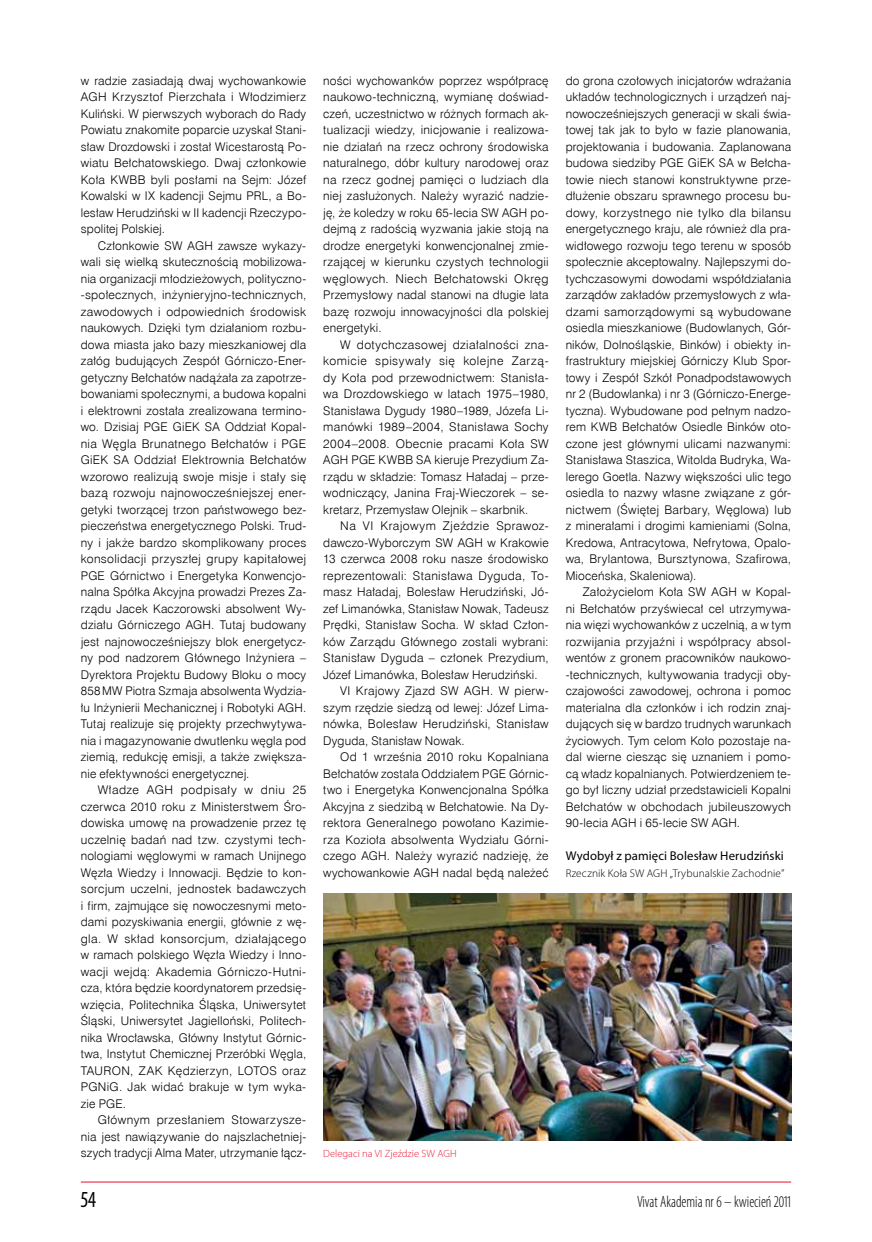
<style>
.page{position:relative;width:872px;height:1242px;background:#fff}
.page>*{position:absolute;margin:0;border:0;box-sizing:border-box;transform-origin:0 0}
.t1{font:condensed 23.1px "Myriad Pro";color:#000;scale:.91 1}
.t2{font:300 condensed 16.5px "Myriad Pro";color:#000;scale:.91 1}
.t3{font:12.75px "Myriad Pro";letter-spacing:.01em;color:#000}
.t4{font:12px/16.5px "Swis 721 Lt EU";letter-spacing:.015em;color:#000;text-align:justify}
.t5{font:12px "Swis 721 Lt EU";letter-spacing:.035em;color:#000}
.t6{font:300 11.25px "Myriad Pro";letter-spacing:.01em;color:#000}
.t7{font:300 10.5px "Myriad Pro";color:#ed1a3b}
</style>
<div class="page">
<hr style="left:81px;top:1181px;width:710px;height:1px;background:#ed1a3b">
<img style="left:323px;top:893px;width:468px;height:248px">
<p class="t4" style="left:81px;top:72px;width:227px">w radzie zasiadają dwaj wychowankowie AGH Krzysztof Pierzchała i Włodzimierz Kuliński. W pierwszych wyborach do Rady Powiatu znakomite poparcie uzyskał Stani&shy;sław Drozdowski i został Wicestarostą Po&shy;wiatu Bełchatowskiego. Dwaj członkowie Koła KWBB byli posłami na Sejm: Józef Kowalski w IX kadencji Sejmu PRL, a Bo&shy;lesław Herudziński w II kadencji Rzeczypo&shy;spolitej Polskiej.</p>
<p class="t4" style="left:81px;top:237px;width:227px;text-indent:17px">Członkowie SW AGH zawsze wykazy&shy;wali się wielką skutecznością mobilizowa&shy;nia organizacji młodzieżowych, polityczno--społecznych, inżynieryjno-technicznych, zawodowych i odpowiednich środowisk naukowych. Dzięki tym działaniom rozbu&shy;dowa miasta jako bazy mieszkaniowej dla załóg budujących Zespół Górniczo-Ener&shy;getyczny Bełchatów nadążała za zapotrze&shy;bowaniami społecznymi, a budowa kopalni i elektrowni została zrealizowana termino&shy;wo. Dzisiaj PGE GiEK SA Oddział Kopal&shy;nia Węgla Brunatnego Bełchatów i PGE GiEK SA Oddział Elektrownia Bełchatów wzorowo realizują swoje misje i stały się bazą rozwoju najnowocześniejszej ener&shy;getyki tworzącej trzon państwowego bez&shy;pieczeństwa energetycznego Polski. Trud&shy;ny i jakże bardzo skomplikowany proces konsolidacji przyszłej grupy kapitałowej PGE Górnictwo i Energetyka Konwencjo&shy;nalna Spółka Akcyjna prowadzi Prezes Za&shy;rządu Jacek Kaczorowski absolwent Wy&shy;działu Górniczego AGH. Tutaj budowany jest najnowocześniejszy blok energetycz&shy;ny pod nadzorem Głównego Inżyniera – Dyrektora Projektu Budowy Bloku o mocy 858MW Piotra Szmaja absolwenta Wydzia&shy;łu Inżynierii Mechanicznej i Robotyki AGH.<br>Tutaj realizuje się projekty przechwytywa&shy;nia i magazynowanie dwutlenku węgla pod ziemią, redukcję emisji, a także zwiększa&shy;nie efektywności energetycznej.</p>
<p class="t4" style="left:81px;top:782px;width:227px;text-indent:17px">Władze AGH podpisały w dniu 25 czerwca 2010 roku z Ministerstwem Śro&shy;dowiska umowę na prowadzenie przez tę uczelnię badań nad tzw. czystymi tech&shy;nologiami węglowymi w ramach Unijnego Węzła Wiedzy i Innowacji. Będzie to kon&shy;sorcjum uczelni, jednostek badawczych i firm, zajmujące się nowoczesnymi meto&shy;dami pozyskiwania energii, głównie z wę&shy;gla. W skład konsorcjum, działającego w ramach polskiego Węzła Wiedzy i Inno&shy;wacji wejdą: Akademia Górniczo-Hutni&shy;cza, która będzie koordynatorem przedsię&shy;wzięcia, Politechnika Śląska, Uniwersytet Śląski, Uniwersytet Jagielloński, Politech&shy;nika Wrocławska, Główny Instytut Górnic&shy;twa, Instytut Chemicznej Przeróbki Węgla, TAURON, ZAK Kędzierzyn, LOTOS oraz PGNiG. Jak widać brakuje w tym wyka&shy;zie PGE.</p>
<p class="t4" style="left:81px;top:1112px;width:227px;text-indent:17px">Głównym przesłaniem Stowarzysze&shy;nia jest nawiązywanie do najszlachetniej&shy;szych tradycji Alma Mater, utrzymanie łącz-</p>
<p class="t4" style="left:323px;top:72px;width:227px">ności wychowanków poprzez współpracę naukowo-techniczną, wymianę doświad&shy;czeń, uczestnictwo w różnych formach ak&shy;tualizacji wiedzy, inicjowanie i realizowa&shy;nie działań na rzecz ochrony środowiska naturalnego, dóbr kultury narodowej oraz na rzecz godnej pamięci o ludziach dla niej zasłużonych. Należy wyrazić nadzie&shy;ję, że koledzy w roku 65-lecia SW AGH po&shy;dejmą z radością wyzwania jakie stoją na drodze energetyki konwencjonalnej zmie&shy;rzającej w kierunku czystych technologii węglowych. Niech Bełchatowski Okręg Przemysłowy nadal stanowi na długie lata bazę rozwoju innowacyjności dla polskiej energetyki.</p>
<p class="t4" style="left:323px;top:336px;width:227px;text-indent:17px">W dotychczasowej działalności zna&shy;komicie spisywały się kolejne Zarzą&shy;dy Koła pod przewodnictwem: Stanisła&shy;wa Drozdowskiego w latach 1975–1980, Stanisława Dygudy 1980–1989, Józefa Li&shy;manówki 1989–2004, Stanisława Sochy 2004–2008. Obecnie pracami Koła SW AGH PGE KWBB SA kieruje Prezydium Za&shy;rządu w składzie: Tomasz Haładaj – prze&shy;wodniczący, Janina Fraj-Wieczorek – se&shy;kretarz, Przemysław Olejnik – skarbnik.</p>
<p class="t5" style="left:340px;top:518px;width:210px">Na VI Krajowym Zjeździe Sprawoz-</p>
<p class="t4" style="left:323px;top:534px;width:227px">dawczo-Wyborczym SW AGH w Krakowie</p>
<p class="t4" style="left:323px;top:551px;width:227px">13 czerwca 2008 roku nasze środowisko</p>
<p class="t4" style="left:323px;top:567px;width:227px">reprezentowali: Stanisława Dyguda, To-</p>
<p class="t4" style="left:323px;top:584px;width:227px">masz Haładaj, Bolesław Herudziński, Jó-</p>
<p class="t4" style="left:323px;top:600px;width:227px">zef Limanówka, Stanisław Nowak, Tadeusz</p>
<p class="t4" style="left:323px;top:617px;width:227px">Prędki, Stanisław Socha. W skład Człon-</p>
<p class="t4" style="left:323px;top:633px;width:227px">ków Zarządu Głównego zostali wybrani:</p>
<p class="t4" style="left:323px;top:650px;width:227px">Stanisław Dyguda – członek Prezydium,</p>
<p class="t4" style="left:323px;top:666px;width:216px">Józef Limanówka, Bolesław Herudziński.</p>
<p class="t4" style="left:340px;top:683px;width:210px">VI Krajowy Zjazd SW AGH. W pierw-</p>
<p class="t4" style="left:323px;top:699px;width:227px">szym rzędzie siedzą od lewej: Józef Lima-</p>
<p class="t4" style="left:323px;top:716px;width:227px">nówka, Bolesław Herudziński, Stanisław</p>
<p class="t4" style="left:323px;top:732px;width:143px">Dyguda, Stanisław Nowak.</p>
<p class="t4" style="left:340px;top:749px;width:210px">Od 1 września 2010 roku Kopalniana</p>
<p class="t4" style="left:323px;top:765px;width:227px">Bełchatów została Oddziałem PGE Górnic-</p>
<p class="t4" style="left:323px;top:782px;width:227px">two i Energetyka Konwencjonalna Spółka</p>
<p class="t4" style="left:323px;top:798px;width:227px">Akcyjna z siedzibą w Bełchatowie. Na Dy-</p>
<p class="t4" style="left:323px;top:815px;width:227px">rektora Generalnego powołano Kazimie-</p>
<p class="t4" style="left:323px;top:831px;width:227px">rza Kozioła absolwenta Wydziału Górni-</p>
<p class="t4" style="left:323px;top:848px;width:227px">czego AGH. Należy wyrazić nadzieję, że</p>
<p class="t4" style="left:323px;top:864px;width:227px">wychowankowie AGH nadal będą należeć</p>
<p class="t7" style="left:323px;top:1148px;width:135px">Delegaci na VI Zjeździe SW AGH</p>
<p class="t4" style="left:566px;top:72px;width:227px">do grona czołowych inicjatorów wdrażania układów technologicznych i urządzeń naj&shy;nowocześniejszych generacji w skali świa&shy;towej tak jak to było w fazie planowania, projektowania i budowania. Zaplanowana budowa siedziby PGE GiEK SA w Bełcha&shy;towie niech stanowi konstruktywne prze&shy;dłużenie obszaru sprawnego procesu bu&shy;dowy, korzystnego nie tylko dla bilansu energetycznego kraju, ale również dla pra&shy;widłowego rozwoju tego terenu w sposób społecznie akceptowalny. Najlepszymi do&shy;tychczasowymi dowodami współdziałania zarządów zakładów przemysłowych z wła&shy;dzami samorządowymi są wybudowane osiedla mieszkaniowe (Budowlanych, Gór&shy;ników, Dolnośląskie, Binków) i obiekty in&shy;frastruktury miejskiej Górniczy Klub Spor&shy;towy i Zespół Szkół Ponadpodstawowych nr 2 (Budowlanka) i nr 3 (Górniczo-Energe&shy;tyczna). Wybudowane pod pełnym nadzo&shy;rem KWB Bełchatów Osiedle Binków oto&shy;czone jest głównymi ulicami nazwanymi:<br>Stanisława Staszica, Witolda Budryka, Wa&shy;lerego Goetla. Nazwy większości ulic tego osiedla to nazwy własne związane z gór&shy;nictwem (Świętej Barbary, Węglowa) lub z minerałami i drogimi kamieniami (Solna, Kredowa, Antracytowa, Nefrytowa, Opalo&shy;wa, Brylantowa, Bursztynowa, Szafirowa, Mioceńska, Skaleniowa).</p>
<p class="t4" style="left:566px;top:584px;width:227px;text-indent:17px">Założycielom Koła SW AGH w Kopal&shy;ni Bełchatów przyświecał cel utrzymywa&shy;nia więzi wychowanków z uczelnią, a w tym rozwijania przyjaźni i współpracy absol&shy;wentów z gronem pracowników naukowo--technicznych, kultywowania tradycji oby&shy;czajowości zawodowej, ochrona i pomoc materialna dla członków i ich rodzin znaj&shy;dujących się w bardzo trudnych warunkach życiowych. Tym celom Koło pozostaje na&shy;dal wierne ciesząc się uznaniem i pomo&shy;cą władz kopalnianych. Potwierdzeniem te&shy;go był liczny udział przedstawicieli Kopalni Bełchatów w obchodach jubileuszowych 90-lecia AGH i 65-lecie SW AGH.</p>
<p class="t3" style="left:566px;top:849px;width:220px">Wydobył z pamięci Bolesław Herudziński</p>
<p class="t6" style="left:566px;top:867px;width:220px">Rzecznik Koła SW AGH „Trybunalskie Zachodnie”</p>
<h1 class="t1" style="left:81px;top:1186px;width:18px">54</h1>
<h2 class="t2" style="left:637px;top:1192px;width:171px">Vivat Akademia nr 6 – kwiecień 2011</h2>
</div>
